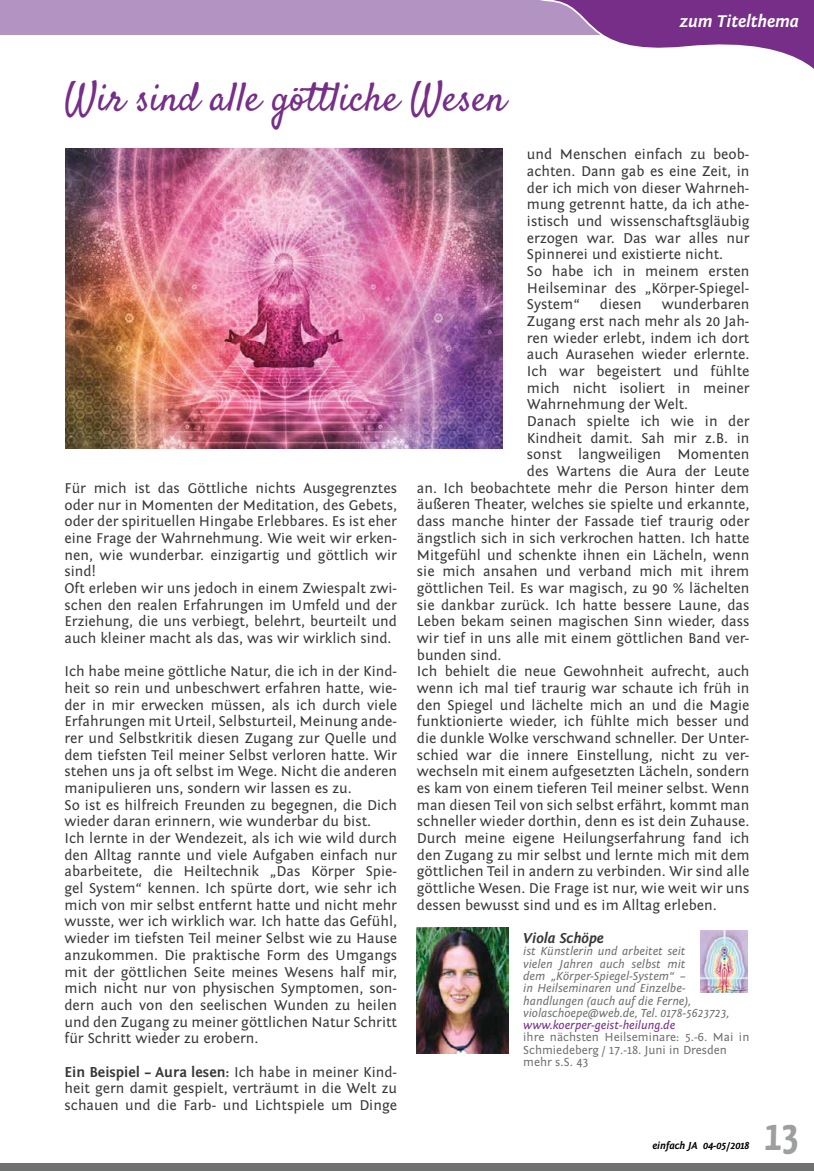
<style>
.page{position:relative;width:814px;height:1171px;background:#fff}
.page>*{position:absolute;margin:0;border:0;box-sizing:border-box;transform-origin:0 0}
.t1{font:700 42px "Yanone Kaffeesatz";color:#9d9e9e}
.t2{font:40.25px "Satisfy";color:#762e88}
.t3{font:italic 700 17.5px "Fontin Sans";color:#fff}
.t4{font:14.88px/16.6px "Fontin Sans";color:#383937}
.t5{font:italic 700 14.88px "Fontin Sans";color:#383937}
.t6{font:italic 12.25px/12.2px "Fontin Sans";color:#6f7070}
.t7{font:12.25px/12.2px "Fontin Sans";color:#6f7070}
.t8{font:italic 12.25px "Fontin Sans";color:#762e88}
.t9{font:italic 700 10.5px "Fontin Sans";color:#000}
.s1{font-weight:700}
</style>
<div class="page">
<div style="left:0;top:1163px;width:814px;height:8px;background:#6f7070"></div>
<img style="left:66px;top:148px;width:436px;height:301px">
<img style="left:417px;top:928px;width:91px;height:126px">
<img style="left:700px;top:930px;width:48px;height:62px">
<div style="left:0;top:0;width:814px;height:35px;background:#b393c1"></div>
<svg style="left:540px;top:0;width:274px;height:69px"></svg>
<h2 class="t2" style="left:64px;top:73px;width:443px">Wir sind alle göttliche Wesen</h2>
<p class="t3" style="left:680px;top:12px;width:121px">zum Titelthema</p>
<p class="t4" style="left:64px;top:480px;width:334px">Für mich ist das Göttliche nichts Ausgegrenztes oder nur in Momenten der Meditation, des Gebets, oder der spirituellen Hingabe Erlebbares. Es ist eher eine Frage der Wahrnehmung. Wie weit wir erken&shy;nen, wie wunderbar. einzigartig und göttlich wir sind!<br>Oft erleben wir uns jedoch in einem Zwiespalt zwi&shy;schen den realen Erfahrungen im Umfeld und der Erziehung, die uns verbiegt, belehrt, beurteilt und auch kleiner macht als das, was wir wirklich sind.</p>
<p class="t4" style="left:64px;top:663px;width:334px">Ich habe meine göttliche Natur, die ich in der Kind&shy;heit so rein und unbeschwert erfahren hatte, wie&shy;der in mir erwecken müssen, als ich durch viele Erfahrungen mit Urteil, Selbsturteil, Meinung ande&shy;rer und Selbstkritik diesen Zugang zur Quelle und dem tiefsten Teil meiner Selbst verloren hatte. Wir stehen uns ja oft selbst im Wege. Nicht die anderen manipulieren uns, sondern wir lassen es zu.<br>So ist es hilfreich Freunden zu begegnen, die Dich wieder daran erinnern, wie wunderbar du bist.<br>Ich lernte in der Wendezeit, als ich wie wild durch den Alltag rannte und viele Aufgaben einfach nur abarbeitete, die Heiltechnik „Das Körper Spie&shy;gel System“ kennen. Ich spürte dort, wie sehr ich mich von mir selbst entfernt hatte und nicht mehr wusste, wer ich wirklich war. Ich hatte das Gefühl, wieder im tiefsten Teil meiner Selbst wie zu Hause anzukommen. Die praktische Form des Umgangs mit der göttlichen Seite meines Wesens half mir, mich nicht nur von physischen Symptomen, son&shy;dern auch von den seelischen Wunden zu heilen und den Zugang zu meiner göttlichen Natur Schritt für Schritt wieder zu erobern.</p>
<p class="t4" style="left:64px;top:1063px;width:334px;text-align:justify"><span class="s1">Ein Beispiel – Aura lesen:</span> Ich habe in meiner Kind&shy;heit gern damit gespielt, verträumt in die Welt zu schauen und die Farb- und Lichtspiele um Dinge</p>
<p class="t4" style="left:527px;top:146px;width:224px">und Menschen einfach zu beob&shy;achten. Dann gab es eine Zeit, in der ich mich von dieser Wahrneh&shy;mung getrennt hatte, da ich athe&shy;istisch und wissenschaftsgläubig erzogen war. Das war alles nur<br>Spinnerei und existierte nicht.<br>So habe ich in meinem ersten<br>Heilseminar des „Körper-Spiegel-<br>System“</p>
<p class="t4" style="left:600px;top:296px;width:43px">diesen</p>
<p class="t4" style="left:661px;top:296px;width:89px">wunderbaren</p>
<p class="t4" style="left:527px;top:313px;width:224px">Zugang erst nach mehr als 20 Jah-</p>
<p class="t4" style="left:527px;top:330px;width:224px">ren wieder erlebt, indem ich dort</p>
<p class="t4" style="left:527px;top:346px;width:224px">auch Aurasehen wieder erlernte.</p>
<p class="t4" style="left:527px;top:363px;width:224px">Ich war begeistert und fühlte</p>
<p class="t4" style="left:527px;top:380px;width:224px">mich nicht isoliert in meiner</p>
<p class="t4" style="left:527px;top:396px;width:163px">Wahrnehmung der Welt.</p>
<p class="t4" style="left:527px;top:413px;width:224px">Danach spielte ich wie in der</p>
<p class="t4" style="left:527px;top:430px;width:224px">Kindheit damit. Sah mir z.B. in</p>
<p class="t4" style="left:527px;top:446px;width:224px">sonst langweiligen Momenten</p>
<p class="t4" style="left:527px;top:463px;width:224px">des Wartens die Aura der Leute</p>
<p class="t4" style="left:417px;top:480px;width:334px">an. Ich beobachtete mehr die Person hinter dem</p>
<p class="t4" style="left:417px;top:496px;width:334px">äußeren Theater, welches sie spielte und erkannte,</p>
<p class="t4" style="left:417px;top:513px;width:334px">dass manche hinter der Fassade tief traurig oder</p>
<p class="t4" style="left:417px;top:530px;width:334px">ängstlich sich in sich verkrochen hatten. Ich hatte</p>
<p class="t4" style="left:417px;top:546px;width:334px">Mitgefühl und schenkte ihnen ein Lächeln, wenn</p>
<p class="t4" style="left:417px;top:563px;width:334px">sie mich ansahen und verband mich mit ihrem</p>
<p class="t4" style="left:417px;top:580px;width:334px">göttlichen Teil. Es war magisch, zu 90 % lächelten</p>
<p class="t4" style="left:417px;top:596px;width:334px">sie dankbar zurück. Ich hatte bessere Laune, das</p>
<p class="t4" style="left:417px;top:613px;width:334px">Leben bekam seinen magischen Sinn wieder, dass</p>
<p class="t4" style="left:417px;top:630px;width:334px">wir tief in uns alle mit einem göttlichen Band ver-</p>
<p class="t4" style="left:417px;top:646px;width:86px">bunden sind.</p>
<p class="t4" style="left:417px;top:663px;width:334px">Ich behielt die neue Gewohnheit aufrecht, auch</p>
<p class="t4" style="left:417px;top:680px;width:334px">wenn ich mal tief traurig war schaute ich früh in</p>
<p class="t4" style="left:417px;top:696px;width:334px">den Spiegel und lächelte mich an und die Magie</p>
<p class="t4" style="left:417px;top:713px;width:334px">funktionierte wieder, ich fühlte mich besser und</p>
<p class="t4" style="left:417px;top:730px;width:334px">die dunkle Wolke verschwand schneller. Der Unter-</p>
<p class="t4" style="left:417px;top:747px;width:334px">schied war die innere Einstellung, nicht zu ver-</p>
<p class="t4" style="left:417px;top:763px;width:334px">wechseln mit einem aufgesetzten Lächeln, sondern</p>
<p class="t4" style="left:417px;top:780px;width:334px">es kam von einem tieferen Teil meiner selbst. Wenn</p>
<p class="t4" style="left:417px;top:797px;width:334px">man diesen Teil von sich selbst erfährt, kommt man</p>
<p class="t4" style="left:417px;top:813px;width:334px">schneller wieder dorthin, denn es ist dein Zuhause.</p>
<p class="t4" style="left:417px;top:830px;width:334px">Durch meine eigene Heilungserfahrung fand ich</p>
<p class="t4" style="left:417px;top:847px;width:334px">den Zugang zu mir selbst und lernte mich mit dem</p>
<p class="t4" style="left:417px;top:863px;width:334px">göttlichen Teil in andern zu verbinden. Wir sind alle</p>
<p class="t4" style="left:417px;top:880px;width:334px">göttliche Wesen. Die Frage ist nur, wie weit wir uns</p>
<p class="t4" style="left:417px;top:897px;width:301px">dessen bewusst sind und es im Alltag erleben.</p>
<p class="t5" style="left:523px;top:930px;width:82px">Viola Schöpe</p>
<p class="t6" style="left:523px;top:945px;width:208px">ist Künstlerin und arbeitet seit<br>vielen Jahren auch selbst mit<br>dem „Körper-Spiegel-System“ –<br>in Heilseminaren und Einzelbe&shy;handlungen (auch auf die Ferne), violaschoepe@web.de, Tel. 0178-5623723,</p>
<p class="t8" style="left:523px;top:1018px;width:153px">www.koerper-geist-heilung.de</p>
<p class="t7" style="left:523px;top:1031px;width:228px">ihre nächsten Heilseminare: 5.-6. Mai in<br>Schmiedeberg / 17.-18. Juni in Dresden mehr s.S. 43</p>
<p class="t9" style="left:652px;top:1140px;width:98px">einfach JA 04-05/2018</p>
<h1 class="t1" style="left:764px;top:1107px;width:35px">13</h1>
</div>
